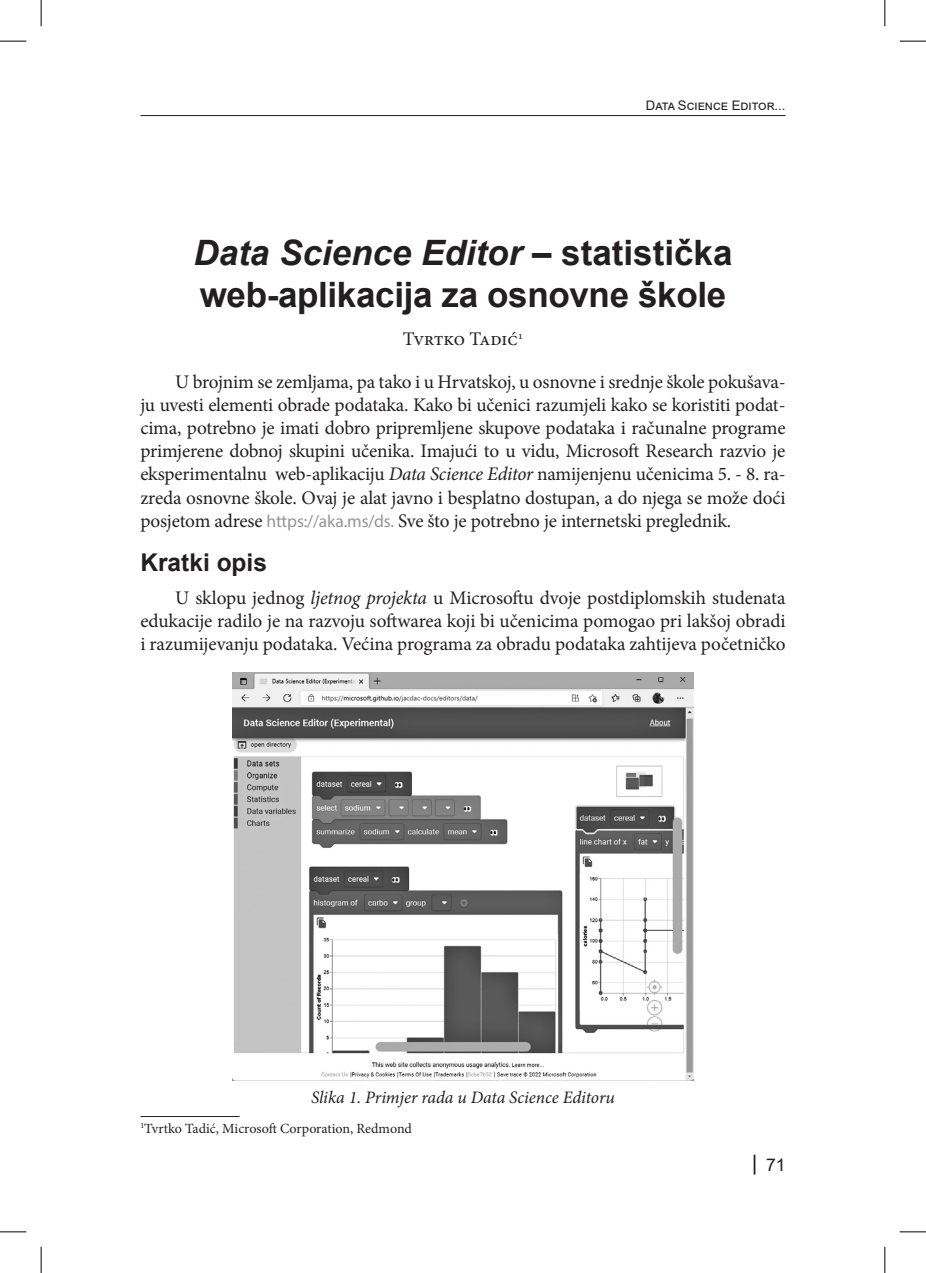
<style>
.page{position:relative;width:926px;height:1273px;background:#fff}
.page>*{position:absolute;margin:0;border:0;box-sizing:border-box;transform-origin:0 0}
.naslov{font:700 35px/42px "Arial";letter-spacing:-.01em;color:#231f20}
.podnaslov{font:700 24.5px "Arial";color:#231f20}
.ime_autora{font:19.25px/23.1px "Minion Pro";letter-spacing:-.01em;color:#231f20;text-align:justify}
.potpis_slika{font:italic 17.5px "Minion Pro";letter-spacing:-.005em;color:#231f20}
.t1{font:17.5px "Arial";color:#231f20}
.FUSNOTA{font:14px "Minion Pro";letter-spacing:-.005em;color:#231f20}
.glava{font:13.12px "Arial";color:#231f20}
.s1{font-style:italic}
.s2{font-family:"Myriad Pro";font-size:17.5px;color:#939598}
</style>
<div class="page">
<hr style="left:140px;top:115px;width:645px;height:1px;background:#231f20">
<svg style="left:753px;top:1155px;width:2px;height:19px"></svg>
<hr style="left:140px;top:1116px;width:100px;height:1px;background:#231f20">
<img style="left:232px;top:672px;width:461px;height:408px">
<svg style="left:0;top:41px;width:26px;height:1px"></svg>
<svg style="left:899px;top:41px;width:27px;height:1px"></svg>
<svg style="left:0;top:1231px;width:26px;height:1px"></svg>
<svg style="left:899px;top:1231px;width:27px;height:1px"></svg>
<svg style="left:41px;top:0;width:1px;height:26px"></svg>
<svg style="left:41px;top:1247px;width:1px;height:26px"></svg>
<svg style="left:884px;top:0;width:1px;height:26px"></svg>
<svg style="left:884px;top:1247px;width:1px;height:26px"></svg>
<p class="glava" style="left:646px;top:96px;width:141px">Data Science Editor...</p>
<p class="naslov" style="left:193px;top:232px;width:540px"><span class="s1">Data Science Editor</span> – statistička web-aplikacija za osnovne škole</p>
<p class="ime_autora" style="left:403px;top:327px;width:122px">Tvrtko Tadić<sup>1</sup></p>
<p class="ime_autora" style="left:140px;top:370px;width:646px;text-indent:35px">U brojnim se zemljama, pa tako i u Hrvatskoj, u osnovne i srednje škole pokušava&shy;ju uvesti elementi obrade podataka. Kako bi učenici razumjeli kako se koristiti podat&shy;cima, potrebno je imati dobro pripremljene skupove podataka i računalne programe primjerene dobnoj skupini učenika. Imajući to u vidu, Microsoft Research razvio je eksperimentalnu web-aplikaciju <span class="s1">Data Science Editor</span> namijenjenu učenicima 5. - 8. ra&shy;zreda osnovne škole. Ovaj je alat javno i besplatno dostupan, a do njega se može doći posjetom adrese <span class="s2">https://aka.ms/ds.</span> Sve što je potrebno je internetski preglednik.</p>
<p class="podnaslov" style="left:140px;top:545px;width:128px">Kratki opis</p>
<p class="ime_autora" style="left:140px;top:586px;width:646px;text-indent:35px">U sklopu jednog <span class="s1">ljetnog projekta</span> u Microsoftu dvoje postdiplomskih studenata edukacije radilo je na razvoju softwarea koji bi učenicima pomogao pri lakšoj obradi i razumijevanju podataka. Većina programa za obradu podataka zahtijeva početničko</p>
<p class="potpis_slika" style="left:311px;top:1085px;width:305px">Slika 1. Primjer rada u Data Science Editoru</p>
<p class="FUSNOTA" style="left:140px;top:1119px;width:273px"><sup>1</sup>Tvrtko Tadić, Microsoft Corporation, Redmond</p>
<p class="t1" style="left:766px;top:1153px;width:21px">71</p>
</div>
